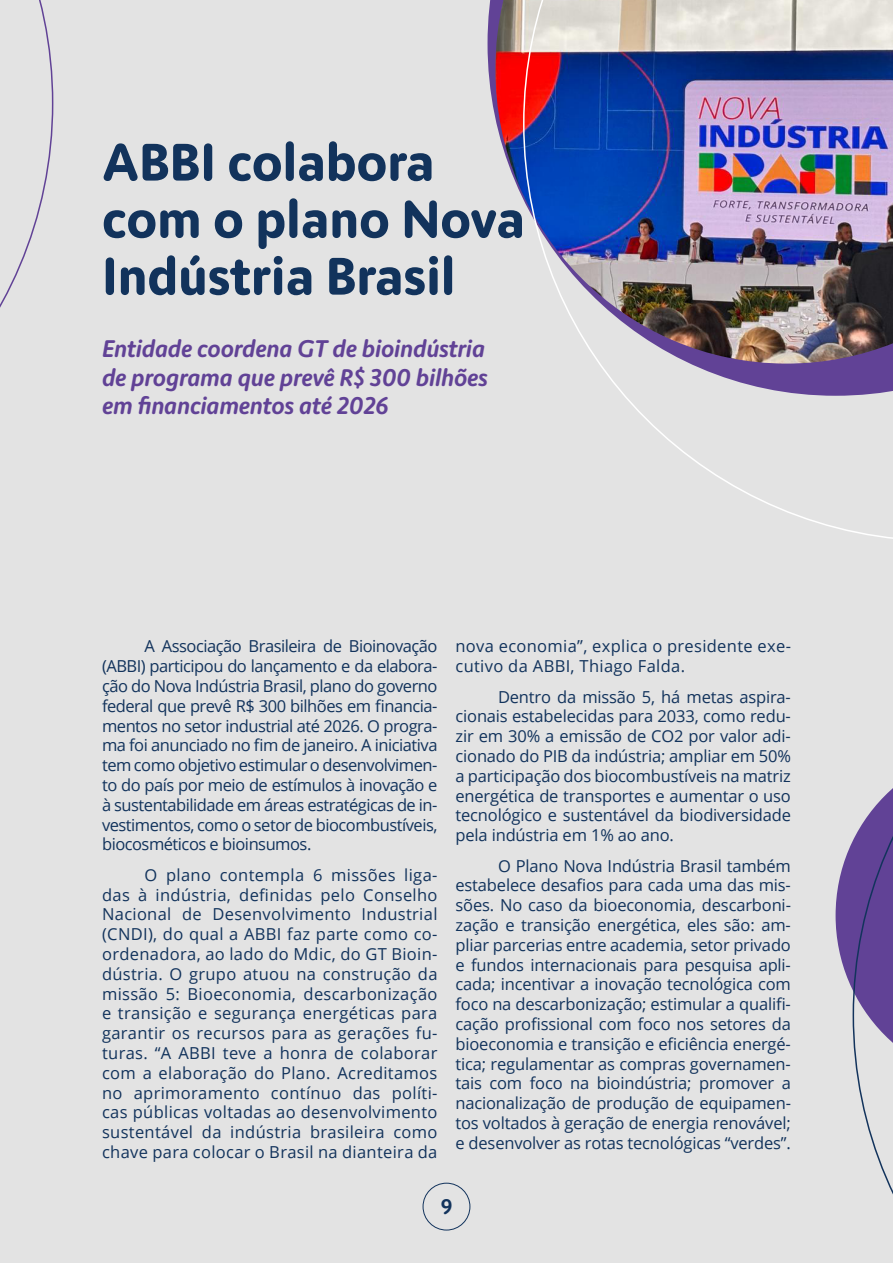
<style>
.page{position:relative;width:893px;height:1263px;background:#e3e3e3}
.page>*{position:absolute;margin:0;border:0;box-sizing:border-box;transform-origin:0 0}
.t1{font:700 52.5px/57px "Moniker Basic";color:#12335c}
.t2{font:italic 500 24px/28.8px "Moniker Basic";letter-spacing:-.01em;color:#614296}
.t3{font:500 21px "Moniker Basic";color:#12335c}
.t4{font:16.5px/19.8px "Open Sans";letter-spacing:-.01em;color:#12335c;text-align:justify}
.t5{font:16.5px/19.8px "Open Sans";letter-spacing:.02em;color:#12335c}
</style>
<div class="page">
<svg style="left:0;top:0;width:53px;height:308px"></svg>
<svg style="left:487px;top:0;width:8px;height:116px"></svg>
<img style="left:495px;top:0;width:28px;height:199px">
<img style="left:523px;top:0;width:370px;height:539px">
<svg style="left:836px;top:788px;width:57px;height:407px"></svg>
<div style="left:423px;top:1183px;width:47px;height:47px;border:1px solid #12335c;border-radius:50%"></div>
<h1 class="t1" style="left:102px;top:131px;width:424px">ABBI colabora com o plano Nova<br>Indústria Brasil</h1>
<h2 class="t2" style="left:102px;top:333px;width:387px">Entidade coordena GT de bioindústria de programa que prevê R$ 300 bilhões em financiamentos até 2026</h2>
<p class="t4" style="left:102px;top:636px;width:337px;text-indent:43px">A Associação Brasileira de Bioinovação (ABBI) participou do lançamento e da elabora&shy;ção do Nova Indústria Brasil, plano do governo federal que prevê R$ 300 bilhões em financia&shy;mentos no setor industrial até 2026. O progra&shy;ma foi anunciado no fim de janeiro. A iniciativa tem como objetivo estimular o desenvolvimen&shy;to do país por meio de estímulos à inovação e à sustentabilidade em áreas estratégicas de in&shy;vestimentos, como o setor de biocombustíveis, biocosméticos e bioinsumos.</p>
<p class="t4" style="left:102px;top:864px;width:337px;text-indent:43px">O plano contempla 6 missões liga&shy;das à indústria, definidas pelo Conselho Nacional de Desenvolvimento Industrial (CNDI), do qual a ABBI faz parte como co&shy;ordenadora, ao lado do Mdic, do GT Bioin&shy;dústria. O grupo atuou na construção da missão 5: Bioeconomia, descarbonização e transição e segurança energéticas para garantir os recursos para as gerações fu&shy;turas. “A ABBI teve a honra de colaborar com a elaboração do Plano. Acreditamos no aprimoramento contínuo das políti&shy;cas públicas voltadas ao desenvolvimento sustentável da indústria brasileira como chave para colocar o Brasil na dianteira da</p>
<p class="t5" style="left:455px;top:636px;width:337px">nova economia”, explica o presidente exe&shy;cutivo da ABBI, Thiago Falda.</p>
<p class="t4" style="left:455px;top:686px;width:337px;text-indent:43px">Dentro da missão 5, há metas aspira&shy;cionais estabelecidas para 2033, como redu&shy;zir em 30% a emissão de CO2 por valor adi&shy;cionado do PIB da indústria; ampliar em 50% a participação dos biocombustíveis na matriz energética de transportes e aumentar o uso tecnológico e sustentável da biodiversidade pela indústria em 1% ao ano.</p>
<p class="t4" style="left:455px;top:855px;width:337px;text-indent:43px">O Plano Nova Indústria Brasil também estabelece desafios para cada uma das mis&shy;sões. No caso da bioeconomia, descarboni&shy;zação e transição energética, eles são: am&shy;pliar parcerias entre academia, setor privado e fundos internacionais para pesquisa apli&shy;cada; incentivar a inovação tecnológica com foco na descarbonização; estimular a qualifi&shy;cação profissional com foco nos setores da bioeconomia e transição e eficiência energé&shy;tica; regulamentar as compras governamen&shy;tais com foco na bioindústria; promover a nacionalização de produção de equipamen&shy;tos voltados à geração de energia renovável; e desenvolver as rotas tecnológicas “verdes”.</p>
<p class="t3" style="left:440px;top:1192px;width:14px">9</p>
</div>
